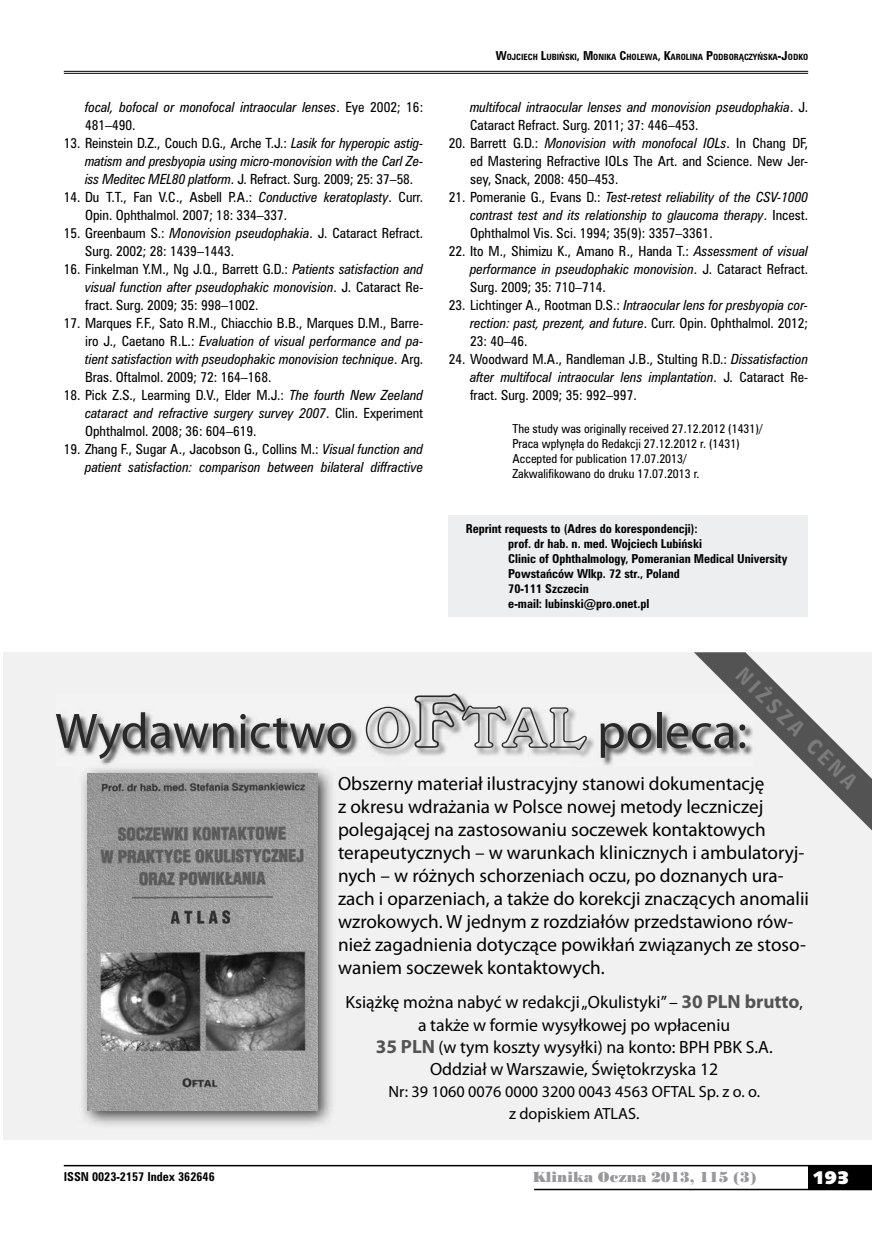
<style>
.page{position:relative;width:872px;height:1234px;background:#fff}
.page>*{position:absolute;margin:0;border:0;box-sizing:border-box;transform-origin:0 0}
.t1{font:50.1px "Myriad Pro";color:#292929}
.t2{font:19.2px/23px "Myriad Pro";color:#000}
.t3{font:18px "Humanst 531 U Blk PL";color:#fff}
.t4{font:17.7px/22px "Myriad Pro";color:#000;text-align:center}
.t5{font:16.2px/22px "Myriad Pro";color:#000;text-align:center}
.t6{font:13.5px "Poster Bodoni PL";color:#98989c}
.t7{font:12.75px/18px "Zurich Cn PL";color:#000;text-align:justify}
.t8{font:italic 12.75px/18px "Zurich Cn PL";color:#000}
.t9{font:12.3px "Bell Cent Bd List PL";color:#7b7b7b}
.t10{font:700 11.25px/15px "Zurich Cn PL";color:#000}
.t11{font:11.25px/15px "Zurich Cn PL";color:#000}
.t12{font:700 7.8px "Zurich Cn PL";color:#000}
.s1{font-style:normal}
.s2{font-style:italic}
.s3{font-size:11.25px}
.s4{font-family:"Windsor Out PL"}
.s5{font-family:"Windsor Out PL";font-size:64.8px}
.s6{font-weight:700;font-size:19.2px;color:#535353}
.s7{font-size:16.2px}
</style>
<div class="page">
<div style="left:808px;top:1165px;width:64px;height:24px;background:#000"></div>
<hr style="left:64px;top:1164px;width:808px;height:2px;background:#000">
<hr style="left:534px;top:1188px;width:338px;height:1px;background:#000">
<hr style="left:64px;top:71px;width:744px;height:1px;background:#000">
<hr style="left:64px;top:73px;width:744px;height:1px;background:#000">
<div style="left:449px;top:515px;width:359px;height:102px;background:#edeeef"></div>
<div style="left:4px;top:652px;width:868px;height:487px;background:#f1f1f1"></div>
<img style="left:82px;top:768px;width:250px;height:357px">
<img style="left:87px;top:773px;width:231px;height:337px">
<img style="left:57px;top:695px;width:637px;height:70px">
<svg style="left:694px;top:652px;width:178px;height:178px"></svg>
<p class="t8" style="left:85px;top:97px;width:340px">focal, bofocal or monofocal intraocular lenses<span class="s1">. Eye 2002; 16:<br>481–490.</span></p>
<p class="t8" style="left:85px;top:133px;width:340px;text-align:justify;text-indent:-21px"><span class="s1">13. Reinstein D.Z., Couch D.G., Arche T.J.:</span> Lasik for hyperopic astig&shy;matism and presbyopia using micro-monovision with the Carl Ze&shy;iss Meditec MEL80 platform<span class="s1">. J. Refract. Surg. 2009; 25: 37–58.</span></p>
<p class="t7" style="left:85px;top:187px;width:340px;text-indent:-21px">14. Du T.T., Fan V.C., Asbell P.A.: <span class="s2">Conductive keratoplasty</span>. Curr.<br>Opin. Ophthalmol. 2007; 18: 334–337.</p>
<p class="t7" style="left:85px;top:223px;width:340px;text-indent:-21px">15. Greenbaum S.: <span class="s2">Monovision pseudophakia</span>. J. Cataract Refract.<br>Surg. 2002; 28: 1439–1443.</p>
<p class="t7" style="left:85px;top:259px;width:340px;text-indent:-21px">16. Finkelman Y.M., Ng J.Q., Barrett G.D.: <span class="s2">Patients satisfaction and visual function after pseudophakic monovision</span>. J. Cataract Re&shy;fract. Surg. 2009; 35: 998–1002.</p>
<p class="t7" style="left:85px;top:313px;width:340px;text-indent:-21px">17. Marques F.F., Sato R.M., Chiacchio B.B., Marques D.M., Barre&shy;iro J., Caetano R.L.: <span class="s2">Evaluation of visual performance and pa&shy;tient satisfaction with pseudophakic monovision technique</span>. Arg.<br>Bras. Oftalmol. 2009; 72: 164–168.</p>
<p class="t7" style="left:85px;top:385px;width:340px;text-indent:-21px">18. Pick Z.S., Learming D.V., Elder M.J.: <span class="s2">The fourth New Zeeland cataract and refractive surgery survey 2007</span>. Clin. Experiment Ophthalmol. 2008; 36: 604–619.</p>
<p class="t8" style="left:64px;top:440px;width:361px;text-align:right"><span class="s1">19. Zhang F., Sugar A., Jacobson G., Collins M.:</span> Visual function and patient satisfaction: comparison between bilateral diffractive</p>
<p class="t12" style="left:496px;top:52px;width:314px"><span class="s3">W</span>OJCIECH <span class="s3">L</span>UBIŃSKI<span class="s3">, M</span>ONIKA <span class="s3">C</span>HOLEWA<span class="s3">, K</span>AROLINA <span class="s3">P</span>ODBORĄCZYŃSKA<span class="s3">-J</span>ODKO</p>
<p class="t8" style="left:470px;top:98px;width:340px">multifocal intraocular lenses and monovision pseudophakia<span class="s1">. J.<br>Cataract Refract. Surg. 2011; 37: 446–453.</span></p>
<p class="t7" style="left:470px;top:134px;width:340px;text-indent:-21px">20. Barrett G.D.: <span class="s2">Monovision with monofocal IOLs</span>. In Chang DF, ed Mastering Refractive IOLs The Art. and Science. New Jer&shy;sey, Snack, 2008: 450–453.</p>
<p class="t8" style="left:470px;top:188px;width:340px;text-align:justify;text-indent:-21px"><span class="s1">21. Pomeranie G., Evans D.:</span> Test-retest reliability of the CSV-1000 contrast test and its relationship to glaucoma therapy<span class="s1">. Incest.<br>Ophthalmol Vis. Sci. 1994; 35(9): 3357–3361.</span></p>
<p class="t7" style="left:470px;top:242px;width:340px;text-indent:-21px">22. Ito M., Shimizu K., Amano R., Handa T.: <span class="s2">Assessment of visual performance in pseudophakic monovision</span>. J. Cataract Refract.<br>Surg. 2009; 35: 710–714.</p>
<p class="t7" style="left:470px;top:296px;width:340px;text-indent:-21px">23. Lichtinger A., Rootman D.S.: <span class="s2">Intraocular lens for presbyopia cor&shy;rection: past, prezent, and future</span>. Curr. Opin. Ophthalmol. 2012; 23: 40–46.</p>
<p class="t7" style="left:470px;top:350px;width:340px;text-indent:-21px">24. Woodward M.A., Randleman J.B., Stulting R.D.: <span class="s2">Dissatisfaction after multifocal intraocular lens implantation</span>. J. Cataract Re&shy;fract. Surg. 2009; 35: 992–997.</p>
<p class="t11" style="left:512px;top:421px;width:251px">The study was originally received 27.12.2012 (1431)/ Praca wpłynęła do Redakcji 27.12.2012 r. (1431)<br>Accepted for publication 17.07.2013/ Zakwalifikowano do druku 17.07.2013 r.</p>
<p class="t10" style="left:508px;top:521px;width:280px;text-indent:-43px">Reprint requests to (Adres do korespondencji):<br>prof. dr hab. n. med. Wojciech Lubiński<br>Clinic of Ophthalmology, Pomeranian Medical University Powstańców Wlkp. 72 str., Poland<br>70-111 Szczecin<br>e-mail: lubinski@pro.onet.pl</p>
<p class="t9" style="left:744px;top:666px;width:162px;rotate:45deg">NIŻSZA CENA</p>
<h1 class="t1" style="left:55px;top:700px;width:693px">Wydawnictwo <span class="s4">O</span><span class="s5">F</span><span class="s4">TAL</span> poleca:</h1>
<p class="t2" style="left:338px;top:772px;width:472px">Obszerny materiał ilustracyjny stanowi dokumentację<br>z okresu wdrażania w Polsce nowej metody leczniczej polegającej na zastosowaniu soczewek kontaktowych terapeutycznych – w warunkach klinicznych i ambulatoryj&shy;nych – w różnych schorzeniach oczu, po doznanych ura&shy;zach i oparzeniach, a także do korekcji znaczących anomalii wzrokowych. W jednym z rozdziałów przedstawiono rów&shy;nież zagadnienia dotyczące powikłań związanych ze stoso&shy;waniem soczewek kontaktowych.</p>
<h3 class="t4" style="left:345px;top:990px;width:459px">Książkę można nabyć w redakcji „Okulistyki” – <span class="s6">30 PLN brutto</span><span class="s7">, </span>a także w formie wysyłkowej po wpłaceniu<br><span class="s6">35 PLN</span> (w tym koszty wysyłki) na konto: BPH PBK S.A.<br>Oddział w Warszawie, Świętokrzyska 12</h3>
<p class="t5" style="left:388px;top:1079px;width:373px">Nr: 39 1060 0076 0000 3200 0043 4563 OFTAL Sp. z o. o. z dopiskiem ATLAS.</p>
<p class="t10" style="left:64px;top:1168px;width:152px">ISSN 0023-2157 Index 362646</p>
<p class="t6" style="left:532px;top:1168px;width:225px">Klinika Oczna 2013, 115 (3)</p>
<h3 class="t3" style="left:812px;top:1165px;width:38px">193</h3>
</div>
